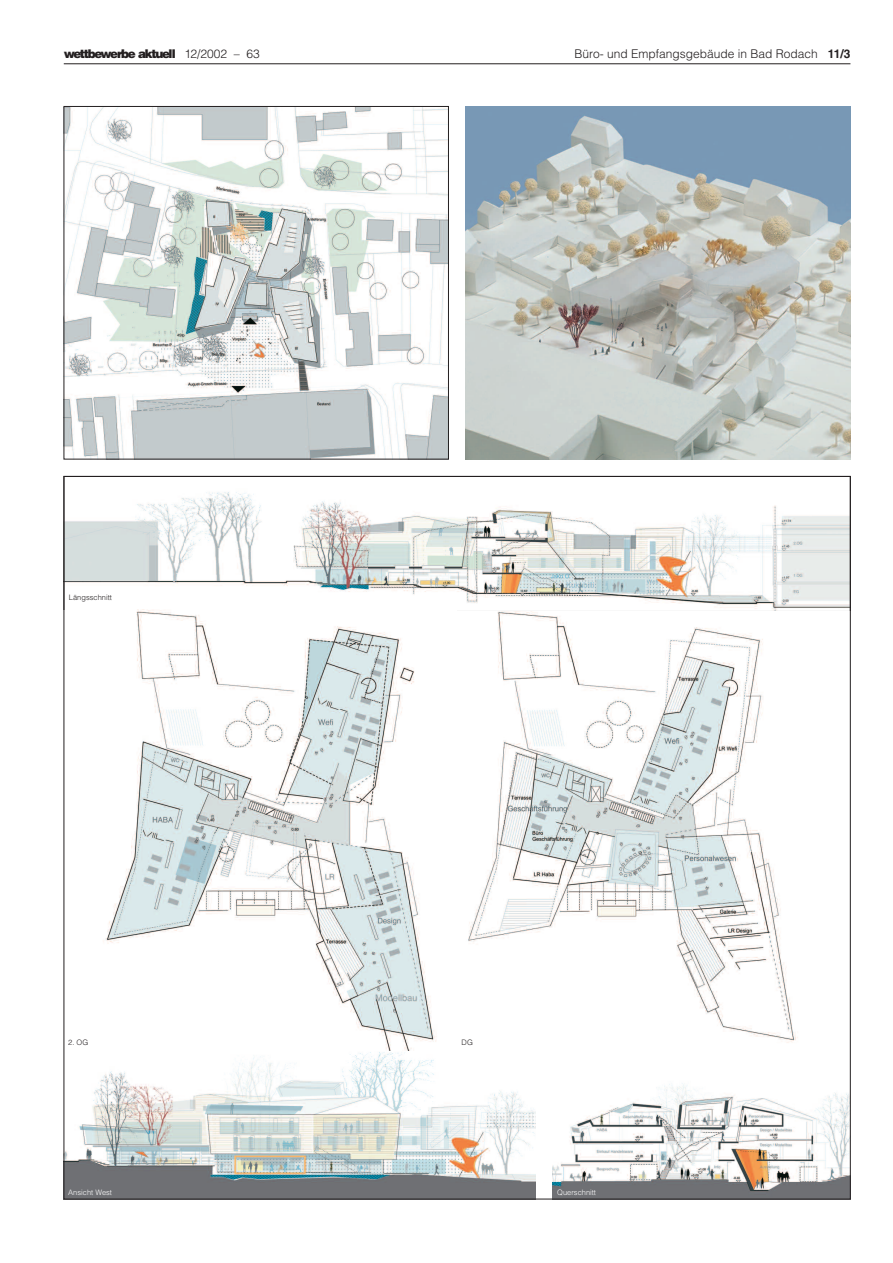
<style>
.page{position:relative;width:893px;height:1263px;background:#fff}
.page>*{position:absolute;margin:0;border:0;box-sizing:border-box;transform-origin:0 0}
.t1{font:300 12px "Helvetica";color:#231f20}
.t2{font:900 12px "Helvetica";letter-spacing:-.115em;color:#231f20}
.t3{font:300 7.5px "Helvetica";color:#fff}
.t4{font:300 7.5px "Helvetica";color:#231f20}
.s1{font-weight:300}
.s2{font-weight:700}
</style>
<div class="page">
<hr style="left:64px;top:64px;width:786px;height:1px;background:#231f20">
<img style="left:466px;top:106px;width:384px;height:353px">
<img style="left:66px;top:108px;width:381px;height:349px">
<div style="left:64px;top:106px;width:385px;height:353px;border:1px solid #231f20"></div>
<img style="left:66px;top:492px;width:782px;height:118px">
<img style="left:66px;top:1050px;width:470px;height:147px">
<img style="left:553px;top:1083px;width:295px;height:114px">
<img style="left:105px;top:610px;width:332px;height:440px">
<img style="left:468px;top:611px;width:330px;height:432px">
<p class="t2" style="left:64px;top:46px;width:198px">wettbewerbe aktuell <span class="s1">12/2002 – 63</span></p>
<p class="t1" style="left:575px;top:46px;width:277px">Büro- und Empfangsgebäude in Bad Rodach <span class="s2">11/3</span></p>
<p class="t4" style="left:69px;top:593px;width:44px">Längsschnitt</p>
<p class="t4" style="left:68px;top:1037px;width:22px">2. OG</p>
<p class="t4" style="left:462px;top:1037px;width:13px">DG</p>
<p class="t3" style="left:68px;top:1188px;width:45px">Ansicht West</p>
<p class="t3" style="left:557px;top:1188px;width:40px">Querschnitt</p>
</div>
